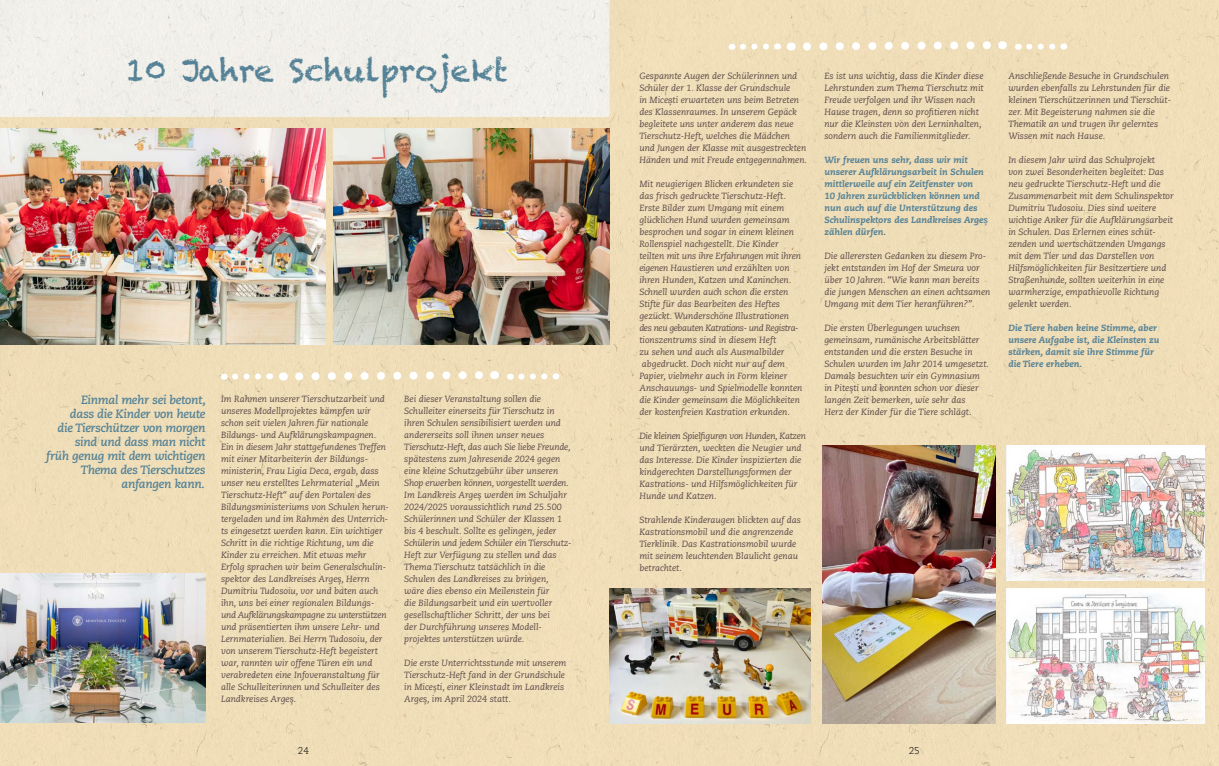
<style>
.page{position:relative;width:1219px;height:766px;background:#fff}
.page>*{position:absolute;margin:0;border:0;box-sizing:border-box;transform-origin:0 0}
.t1{font:31px "Chalkduster";color:#558296}
.t2{font:italic 700 12px/14px "Caecilia LT Std";letter-spacing:-.025em;color:#558397;text-align:right}
.t3{font:300 10px "Caecilia LT Std";color:#000}
.t4{font:italic 9px/12px "Caecilia LT Std";color:#5d4a49}
.t5{font:italic 800 9px/12px "Caecilia LT Std";color:#578396}
.s1{font-family:"Charter";font-style:normal;font-size:10px}
.s2{font-family:"Charter";font-style:normal}
.s3{font-family:"American Typewriter";font-style:normal}
.s4{font-family:"Charter";font-weight:700;font-style:normal;font-size:10px}
</style>
<div class="page">
<img style="left:0;top:0;width:609px;height:765px">
<div style="left:609px;top:0;width:610px;height:765px;background:#efddb8"></div>
<img style="left:1007px;top:588px;width:198px;height:135px">
<img style="left:609px;top:588px;width:202px;height:135px">
<img style="left:1007px;top:445px;width:198px;height:135px">
<img style="left:0;top:573px;width:206px;height:149px">
<svg style="left:743px;top:43px;width:26px;height:7px"></svg>
<svg style="left:235px;top:373px;width:28px;height:6px"></svg>
<svg style="left:1029px;top:43px;width:35px;height:7px"></svg>
<svg style="left:521px;top:373px;width:35px;height:6px"></svg>
<img style="left:334px;top:128px;width:275px;height:216px">
<img style="left:0;top:128px;width:325px;height:216px">
<img style="left:822px;top:445px;width:173px;height:278px">
<svg style="left:803px;top:37px;width:200px;height:17px"></svg>
<svg style="left:291px;top:367px;width:204px;height:17px"></svg>
<h1 class="t1" style="left:126px;top:53px;width:384px">10 Jahre Schulprojekt</h1>
<h2 class="t2" style="left:46px;top:392px;width:161px">Einmal mehr sei betont,<br>dass die Kinder von heute<br>die Tierschützer von morgen sind und dass man nicht<br>früh genug mit dem wichtigen<br>Thema des Tierschutzes anfangen kann.</h2>
<p class="t4" style="left:221px;top:393px;width:169px">Im Rahmen unserer Tierschutzarbeit und unseres Modellprojektes kämpfen wir schon seit vielen Jahren für nationale Bildungs- und Aufklärungskampagnen.<br>Ein in diesem Jahr stattgefundenes Treffen mit einer Mitarbeiterin der Bildungs&shy;ministerin, Frau Ligia Deca, ergab, dass unser neu erstelltes Lehrmaterial „Mein Tierschutz-Heft“ auf den Portalen des Bildungsministeriums von Schulen herun&shy;tergeladen und im Rahmen des Unterrich&shy;ts eingesetzt werden kann. Ein wichtiger Schritt in die richtige Richtung, um die Kinder zu erreichen. Mit etwas mehr Erfolg sprachen wir beim Generalschulin&shy;spektor des Landkreises Arge<span class="s1">ș</span>, Herrn Dumitriu Tudosoiu, vor und baten auch ihn, uns bei einer regionalen Bildungs&shy;und Aufklärungskampagne zu unterstützen und präsentierten ihm unsere Lehr- und Lernmaterialien. Bei Herrn Tudosoiu, der von unserem Tierschutz-Heft begeistert war, rannten wir offene Türen ein und verabredeten eine Infoveranstaltung für alle Schulleiterinnen und Schulleiter des Landkreises Arge<span class="s1">ș</span>.</p>
<p class="t4" style="left:404px;top:393px;width:169px">Bei dieser Veranstaltung sollen die Schulleiter einerseits für Tierschutz in ihren Schulen sensibilisiert werden und andererseits soll ihnen unser neues Tierschutz-Heft, das auch Sie liebe Freunde, spätestens zum Jahresende 2024 gegen eine kleine Schutzgebühr über unseren Shop erwerben können, vorgestellt werden.<br>Im Landkreis Arge<span class="s1">ș</span> werden im Schuljahr 2024/2025 voraussichtlich rund 25.500<br>Schülerinnen und Schüler der Klassen 1 bis 4 beschult. Sollte es gelingen, jeder Schülerin und jedem Schüler ein Tierschutz-Heft zur Verfügung zu stellen und das Thema Tierschutz tatsächlich in die Schulen des Landkreises zu bringen,<br>wäre dies ebenso ein Meilenstein für<br>die Bildungsarbeit und ein wertvoller gesellschaftlicher Schritt, der uns bei<br>der Durchführung unseres Modell&shy;projektes unterstützen würde.</p>
<p class="t4" style="left:404px;top:657px;width:164px">Die erste Unterrichtsstunde mit unserem Tierschutz-Heft fand in der Grundschule in Mice<span class="s2">ș</span>ti, einer Kleinstadt im Landkreis Arge<span class="s1">ș</span>, im April 2024 statt.</p>
<p class="t4" style="left:639px;top:70px;width:169px">Gespannte Augen der Schülerinnen und Schüler der 1. Klasse der Grundschule<br>in Mice<span class="s3">ș</span>ti erwarteten uns beim Betreten des Klassenraumes. In unserem Gepäck begleitete uns unter anderem das neue Tierschutz-Heft, welches die Mädchen und Jungen der Klasse mit ausgestreckten Händen und mit Freude entgegennahmen.</p>
<p class="t4" style="left:639px;top:178px;width:164px">Mit neugierigen Blicken erkundeten sie das frisch gedruckte Tierschutz-Heft.<br>Erste Bilder zum Umgang mit einem glücklichen Hund wurden gemeinsam besprochen und sogar in einem kleinen Rollenspiel nachgestellt. Die Kinder teilten mit uns ihre Erfahrungen mit ihren eigenen Haustieren und erzählten von ihren Hunden, Katzen und Kaninchen.<br>Schnell wurden auch schon die ersten Stifte für das Bearbeiten des Heftes gezückt. Wunderschöne Illustrationen des neu gebauten Katrations- und Registra&shy;tionszentrums sind in diesem Heft<br>zu sehen und auch als Ausmalbilder abgedruckt. Doch nicht nur auf dem Papier, vielmehr auch in Form kleiner Anschauungs- und Spielmodelle konnten die Kinder gemeinsam die Möglichkeiten der kostenfreien Kastration erkunden.</p>
<p class="t4" style="left:639px;top:430px;width:168px">Die kleinen Spielfiguren von Hunden, Katzen und Tierärzten, weckten die Neugier und das Interesse. Die Kinder inspizierten die kindgerechten Darstellungsformen der Kastrations- und Hilfsmöglichkeiten für Hunde und Katzen.</p>
<p class="t4" style="left:639px;top:514px;width:163px">Strahlende Kinderaugen blickten auf das Kastrationsmobil und die angrenzende Tierklinik. Das Kastrationsmobil wurde mit seinem leuchtenden Blaulicht genau betrachtet.</p>
<p class="t4" style="left:824px;top:70px;width:161px">Es ist uns wichtig, dass die Kinder diese Lehrstunden zum Thema Tierschutz mit Freude verfolgen und ihr Wissen nach Hause tragen, denn so profitieren nicht nur die Kleinsten von den Lerninhalten, sondern auch die Familienmitglieder.</p>
<p class="t5" style="left:824px;top:154px;width:165px">Wir freuen uns sehr, dass wir mit unserer Aufklärungsarbeit in Schulen mittlerweile auf ein Zeitfenster von<br>10 Jahren zurückblicken können und nun auch auf die Unterstützung des Schulinspektors des Landkreises Arge<span class="s4">ș </span>zählen dürfen.</p>
<p class="t4" style="left:824px;top:250px;width:167px">Die allerersten Gedanken zu diesem Pro&shy;jekt entstanden im Hof der Smeura vor über 10 Jahren. “Wie kann man bereits die jungen Menschen an einen achtsamen Umgang mit dem Tier heranführen?”.</p>
<p class="t4" style="left:824px;top:322px;width:166px">Die ersten Überlegungen wuchsen gemeinsam, rumänische Arbeitsblätter entstanden und die ersten Besuche in Schulen wurden im Jahr 2014 umgesetzt.<br>Damals besuchten wir ein Gymnasium in Pite<span class="s1">ș</span>ti und konnten schon vor dieser langen Zeit bemerken, wie sehr das<br>Herz der Kinder für die Tiere schlägt.</p>
<p class="t3" style="left:298px;top:744px;width:13px">24</p>
<p class="t3" style="left:909px;top:744px;width:13px">25</p>
<p class="t4" style="left:1008px;top:70px;width:164px">Anschließende Besuche in Grundschulen wurden ebenfalls zu Lehrstunden für die kleinen Tierschützerinnen und Tierschüt&shy;zer. Mit Begeisterung nahmen sie die Thematik an und trugen ihr gelerntes Wissen mit nach Hause.</p>
<p class="t4" style="left:1008px;top:154px;width:167px">In diesem Jahr wird das Schulprojekt<br>von zwei Besonderheiten begleitet: Das neu gedruckte Tierschutz-Heft und die Zusammenarbeit mit dem Schulinspektor Dumitriu Tudosoiu. Dies sind weitere wichtige Anker für die Aufklärungsarbeit in Schulen. Das Erlernen eines schüt&shy;zenden und wertschätzenden Umgangs mit dem Tier und das Darstellen von Hilfsmöglichkeiten für Besitzertiere und Straßenhunde, sollten weiterhin in eine warmherzige, empathievolle Richtung gelenkt werden.</p>
<p class="t5" style="left:1008px;top:322px;width:153px">Die Tiere haben keine Stimme, aber unsere Aufgabe ist, die Kleinsten zu stärken, damit sie ihre Stimme für die Tiere erheben.</p>
</div>
